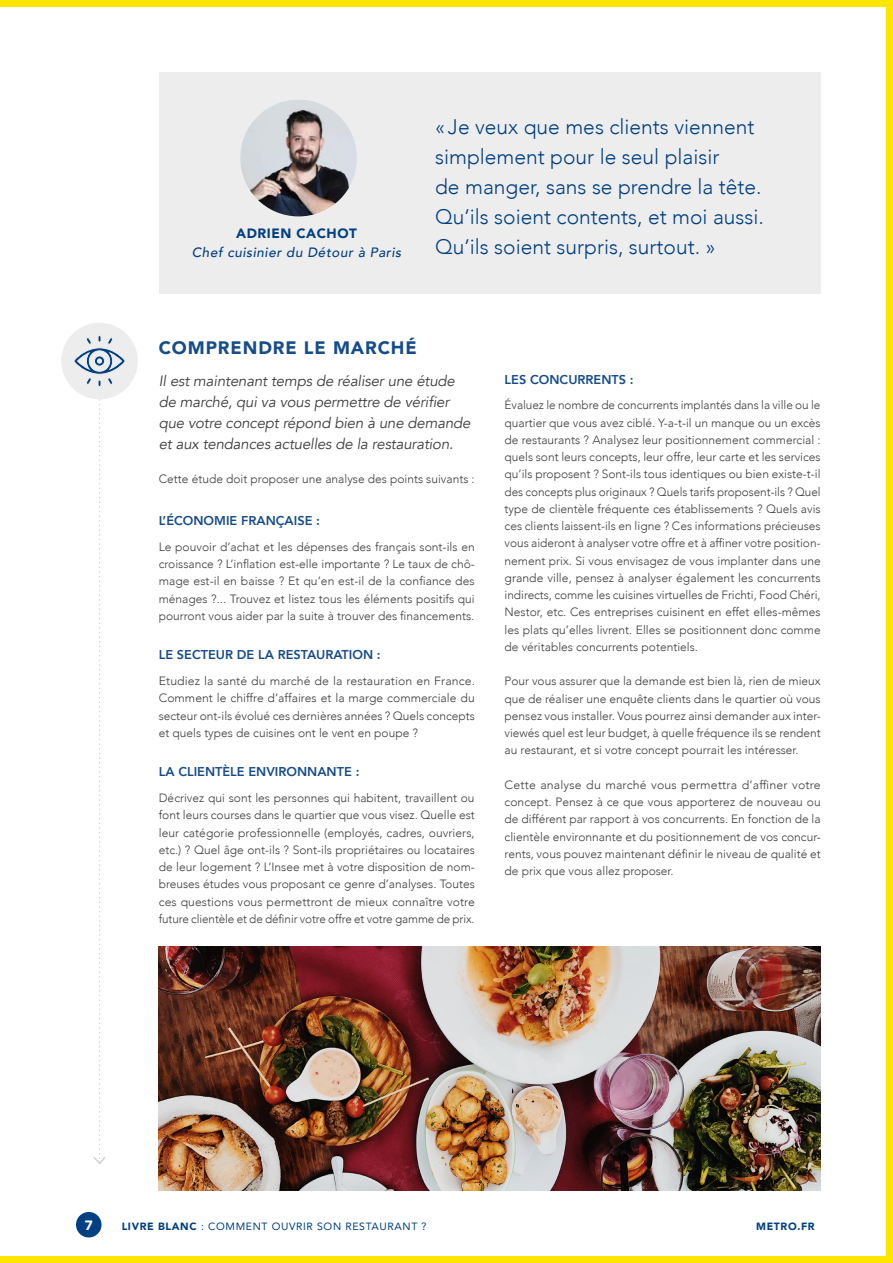
<style>
.page{position:relative;width:893px;height:1263px;background:#fff}
.page>*{position:absolute;margin:0;border:0;box-sizing:border-box;transform-origin:0 0}
.Citations{font:300 21px/30px "Avenir";color:#014081}
.titre_noir{font:900 18px "Avenir";letter-spacing:.05em;color:#174c8a}
.texte_intro{font:italic 15px/21px "Avenir";letter-spacing:-.01em;color:#3e3e3f}
.t1{font:italic 500 13.5px "Avenir";letter-spacing:.04em;color:#014081}
.t2{font:900 13.5px "Avenir";letter-spacing:.04em;color:#014081}
.t3{font:900 13.5px "Avenir";color:#fff}
.Sous-titre{font:800 12.75px "Avenir";color:#174c8a}
.Texte_courant{font:300 12px/17.2px "Avenir";color:#3e3e3f;text-align:justify}
.t4{font:10.5px "Avenir";letter-spacing:.06em;color:#014081}
.t5{font:900 10.5px "Avenir";letter-spacing:.06em;color:#014081}
.s1{font-weight:900}
</style>
<div class="page">
<div style="left:76px;top:1212px;width:26px;height:25px;background:#014081;border-radius:50%"></div>
<div style="left:887px;top:0;width:6px;height:1263px;background:#ffe601"></div>
<div style="left:0;top:0;width:893px;height:6px;background:#ffe601"></div>
<div style="left:0;top:1256px;width:893px;height:7px;background:#ffe601"></div>
<div style="left:61px;top:323px;width:77px;height:76px;background:#eeeded;border-radius:50%"></div>
<div style="left:159px;top:72px;width:662px;height:222px;background:#eeeded"></div>
<img style="left:240px;top:100px;width:117px;height:116px;border-radius:58px">
<img style="left:159px;top:946px;width:662px;height:245px">
<svg style="left:74px;top:335px;width:51px;height:829px"></svg>
<p class="t2" style="left:236px;top:221px;width:122px">ADRIEN CACHOT</p>
<p class="t1" style="left:192px;top:244px;width:211px">Chef cuisinier du Détour à Paris</p>
<p class="Citations" style="left:435px;top:111px;width:330px">« Je veux que mes clients viennent simplement pour le seul plaisir<br>de manger, sans se prendre la tête.<br>Qu’ils soient contents, et moi aussi.<br>Qu’ils soient surpris, surtout. »</p>
<p class="titre_noir" style="left:159px;top:332px;width:260px">COMPRENDRE LE MARCHÉ</p>
<p class="texte_intro" style="left:159px;top:370px;width:313px">Il est maintenant temps de réaliser une étude de marché, qui va vous permettre de vérifier que votre concept répond bien à une demande et aux tendances actuelles de la restauration.</p>
<p class="Texte_courant" style="left:159px;top:470px;width:317px">Cette étude doit proposer une analyse des points suivants :</p>
<p class="Sous-titre" style="left:159px;top:511px;width:163px">L’ÉCONOMIE FRANÇAISE :</p>
<p class="Texte_courant" style="left:159px;top:538px;width:318px">Le pouvoir d’achat et les dépenses des français sont-ils en croissance ? L’inflation est-elle importante ? Le taux de chô&shy;mage est-il en baisse ? Et qu’en est-il de la confiance des ménages ?... Trouvez et listez tous les éléments positifs qui pourront vous aider par la suite à trouver des financements.</p>
<p class="Sous-titre" style="left:159px;top:645px;width:223px">LE SECTEUR DE LA RESTAURATION :</p>
<p class="Texte_courant" style="left:159px;top:672px;width:318px">Etudiez la santé du marché de la restauration en France.<br>Comment le chiffre d’affaires et la marge commerciale du secteur ont-ils évolué ces dernières années ? Quels concepts et quels types de cuisines ont le vent en poupe ?</p>
<p class="Sous-titre" style="left:159px;top:762px;width:202px">LA CLIENTÈLE ENVIRONNANTE :</p>
<p class="Texte_courant" style="left:159px;top:789px;width:318px">Décrivez qui sont les personnes qui habitent, travaillent ou font leurs courses dans le quartier que vous visez. Quelle est leur catégorie professionnelle (employés, cadres, ouvriers, etc.) ? Quel âge ont-ils ? Sont-ils propriétaires ou locataires de leur logement ? L’Insee met à votre disposition de nom&shy;breuses études vous proposant ce genre d’analyses. Toutes ces questions vous permettront de mieux connaître votre future clientèle et de définir votre offre et votre gamme de prix.</p>
<p class="Sous-titre" style="left:505px;top:369px;width:131px">LES CONCURRENTS :</p>
<p class="Texte_courant" style="left:505px;top:396px;width:318px">Évaluez le nombre de concurrents implantés dans la ville ou le quartier que vous avez ciblé. Y-a-t-il un manque ou un excès de restaurants ? Analysez leur positionnement commercial : quels sont leurs concepts, leur offre, leur carte et les services qu’ils proposent ? Sont-ils tous identiques ou bien existe-t-il des concepts plus originaux ? Quels tarifs proposent-ils ? Quel type de clientèle fréquente ces établissements ? Quels avis ces clients laissent-ils en ligne ? Ces informations précieuses vous aideront à analyser votre offre et à affiner votre position&shy;nement prix. Si vous envisagez de vous implanter dans une grande ville, pensez à analyser également les concurrents indirects, comme les cuisines virtuelles de Frichti, Food Chéri, Nestor, etc. Ces entreprises cuisinent en effet elles-mêmes les plats qu’elles livrent. Elles se positionnent donc comme de véritables concurrents potentiels.</p>
<p class="Texte_courant" style="left:505px;top:672px;width:318px">Pour vous assurer que la demande est bien là, rien de mieux que de réaliser une enquête clients dans le quartier où vous pensez vous installer. Vous pourrez ainsi demander aux inter&shy;viewés quel est leur budget, à quelle fréquence ils se rendent au restaurant, et si votre concept pourrait les intéresser.</p>
<p class="Texte_courant" style="left:505px;top:776px;width:318px">Cette analyse du marché vous permettra d’affiner votre concept. Pensez à ce que vous apporterez de nouveau ou de différent par rapport à vos concurrents. En fonction de la clientèle environnante et du positionnement de vos concur&shy;rents, vous pouvez maintenant définir le niveau de qualité et de prix que vous allez proposer.</p>
<p class="t3" style="left:85px;top:1213px;width:9px">7</p>
<p class="t4" style="left:122px;top:1218px;width:306px"><span class="s1">LIVRE BLANC</span> : COMMENT OUVRIR SON RESTAURANT ?</p>
<p class="t5" style="left:756px;top:1217px;width:60px">METRO.FR</p>
</div>
